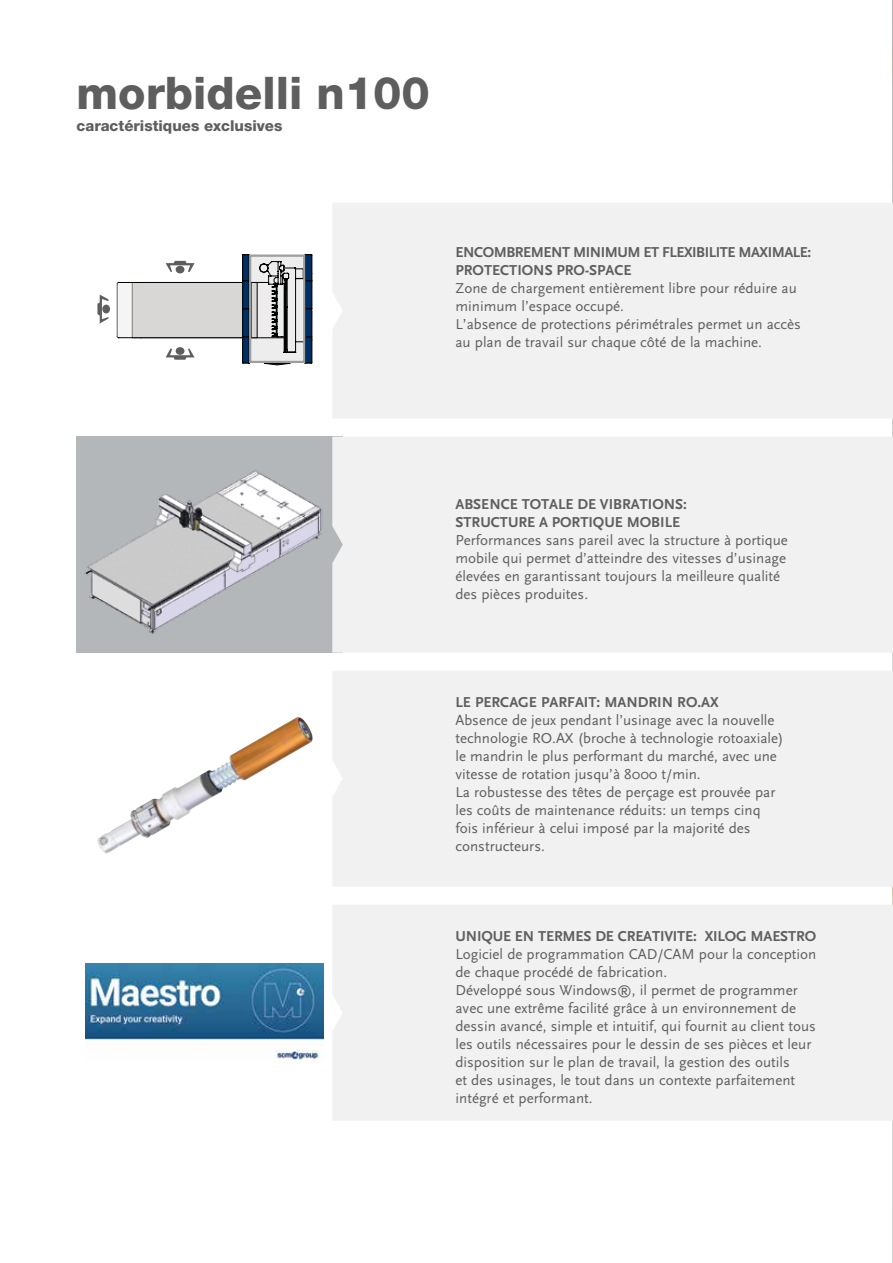
<style>
.page{position:relative;width:893px;height:1263px;background:#fff}
.page>*{position:absolute;margin:0;border:0;box-sizing:border-box;transform-origin:0 0}
.t1{font:800 45px "Helvetica Neue LT Std";color:#5f5e5e}
.t2{font:15px/18px "Scala Sans";color:#5f5e5e}
.t3{font:700 15px/18px "Scala Sans";color:#5f5e5e}
.t4{font:700 15px/18px "Scala Sans";letter-spacing:-.03em;color:#5f5e5e}
.t5{font:800 15px "Helvetica Neue LT Std";color:#5f5e5e}
</style>
<div class="page">
<img style="left:892px;top:0;width:1px;height:1263px">
<img style="left:77px;top:437px;width:255px;height:216px">
<img style="left:97px;top:717px;width:216px;height:137px">
<img style="left:85px;top:963px;width:238px;height:98px">
<div style="left:333px;top:203px;width:560px;height:216px;background:#f1f1f1"></div>
<div style="left:332px;top:437px;width:561px;height:216px;background:#f1f1f1"></div>
<div style="left:333px;top:671px;width:560px;height:216px;background:#f1f1f1"></div>
<div style="left:333px;top:905px;width:560px;height:216px;background:#f1f1f1"></div>
<svg style="left:117px;top:254px;width:195px;height:111px"></svg>
<div style="left:102px;top:305px;width:8px;height:8px;background:#5f5e5e;border-radius:50%"></div>
<svg style="left:97px;top:295px;width:11px;height:28px"></svg>
<div style="left:249px;top:255px;width:56px;height:108px;border:2px solid #9d9d9c"></div>
<svg style="left:117px;top:283px;width:16px;height:54px"></svg>
<h1 class="t1" style="left:77px;top:66px;width:355px">morbidelli n100</h1>
<p class="t5" style="left:77px;top:117px;width:207px">caractéristiques exclusives</p>
<p class="t4" style="left:455px;top:243px;width:357px">ENCOMBREMENT MINIMUM ET FLEXIBILITE MAXIMALE:<br>PROTECTIONS PRO-SPACE</p>
<p class="t2" style="left:455px;top:279px;width:347px">Zone de chargement entièrement libre pour réduire au minimum l’espace occupé.<br>L’absence de protections périmétrales permet un accès au plan de travail sur chaque côté de la machine.</p>
<p class="t3" style="left:455px;top:495px;width:233px">ABSENCE TOTALE DE VIBRATIONS:<br>STRUCTURE A PORTIQUE MOBILE</p>
<p class="t2" style="left:455px;top:531px;width:334px">Performances sans pareil avec la structure à portique mobile qui permet d’atteindre des vitesses d’usinage élevées en garantissant toujours la meilleure qualité des pièces produites.</p>
<p class="t3" style="left:455px;top:693px;width:265px">LE PERCAGE PARFAIT: MANDRIN RO.AX</p>
<p class="t2" style="left:455px;top:711px;width:330px">Absence de jeux pendant l’usinage avec la nouvelle technologie RO.AX (broche à technologie rotoaxiale) le mandrin le plus performant du marché, avec une vitesse de rotation jusqu’à 8000 t/min.<br>La robustesse des têtes de perçage est prouvée par les coûts de maintenance réduits: un temps cinq fois inférieur à celui imposé par la majorité des constructeurs.</p>
<p class="t3" style="left:455px;top:927px;width:362px">UNIQUE EN TERMES DE CREATIVITE: XILOG MAESTRO</p>
<p class="t2" style="left:455px;top:945px;width:362px">Logiciel de programmation CAD/CAM pour la conception de chaque procédé de fabrication.<br>Développé sous Windows®, il permet de programmer avec une extrême facilité grâce à un environnement de dessin avancé, simple et intuitif, qui fournit au client tous les outils nécessaires pour le dessin de ses pièces et leur disposition sur le plan de travail, la gestion des outils<br>et des usinages, le tout dans un contexte parfaitement intégré et performant.</p>
</div>
